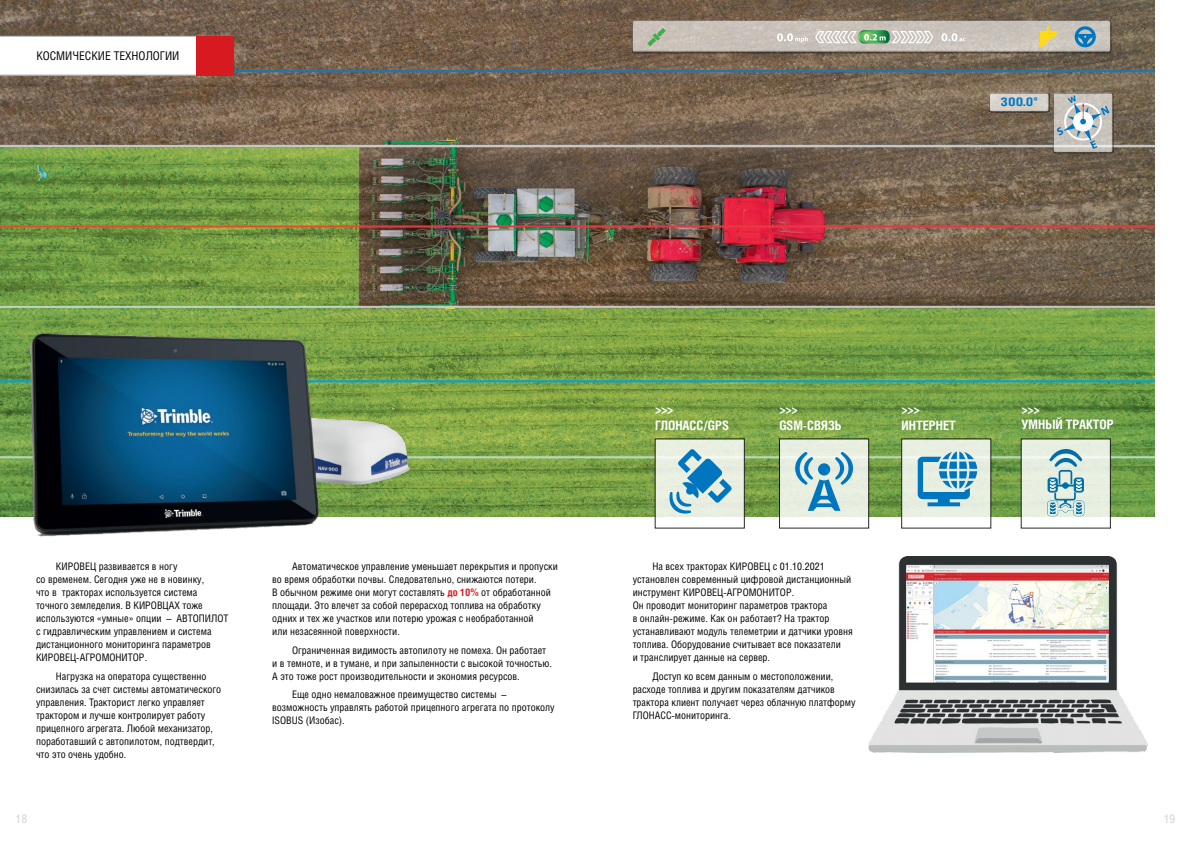
<style>
.page{position:relative;width:1191px;height:842px;background:#fff}
.page>*{position:absolute;margin:0;border:0;box-sizing:border-box;transform-origin:0 0}
.t1{font:700 13px/15.6px "Helios Cond";color:#fff}
.t2{font:12px "Helios Cond";color:#000}
.t3{font:700 12px "Helios Cond C";color:#0076c0;scale:1.25 1}
.t4{font:12px "Helios Cond";color:#d1d3d4}
.t5{font:10.4px/13px "Helios Cond";color:#000}
.s1{font-weight:700;color:#d71920}
</style>
<div class="page">
<img style="left:0;top:0;width:1155px;height:516px">
<img style="left:868px;top:556px;width:279px;height:196px">
<img style="left:30px;top:333px;width:392px;height:204px">
<div style="left:987px;top:91px;width:63px;height:21px;background:#fff;opacity:.75"></div>
<div style="left:987px;top:92px;width:63px;height:21px;background:#000;opacity:.75"></div>
<svg style="left:988px;top:92px;width:125px;height:61px;background:#a39f97"></svg>
<div style="left:903px;top:441px;width:86px;height:76px;background:#e8f0e1"></div>
<div style="left:1023px;top:441px;width:85px;height:76px;background:#e7efe1"></div>
<div style="left:781px;top:441px;width:86px;height:76px;background:#e8efe1"></div>
<div style="left:657px;top:441px;width:85px;height:76px;background:#e9efe1"></div>
<svg style="left:669px;top:449px;width:62px;height:65px;background:#99c5d5"></svg>
<svg style="left:795px;top:452px;width:58px;height:59px;background:#a3cbd7"></svg>
<div style="left:818px;top:463px;width:12px;height:12px;background:#0076c0;border-radius:50%"></div>
<svg style="left:917px;top:451px;width:60px;height:55px;background:#80b9d2"></svg>
<svg style="left:1046px;top:449px;width:38px;height:67px;background:#a1c8d0"></svg>
<div style="left:630px;top:19px;width:482px;height:34px;background:#fff;opacity:.75"></div>
<div style="left:630px;top:20px;width:482px;height:34px;background:#000;opacity:.75"></div>
<svg style="left:631px;top:20px;width:480px;height:33px;background:#bcb9af"></svg>
<svg style="left:0;top:36px;width:197px;height:39px"></svg>
<div style="left:197px;top:36px;width:37px;height:39px;background:#d71920"></div>
<p class="t2" style="left:36px;top:48px;width:144px">КОСМИЧЕСКИЕ ТЕХНОЛОГИИ</p>
<p class="t3" style="left:1000px;top:94px;width:31px">300.0°</p>
<p class="t5" style="left:36px;top:559px;width:194px;text-indent:20px">КИРОВЕЦ развивается в ногу<br>со временем. Сегодня уже не в новинку,<br>что в тракторах используется система точного земледелия. В КИРОВЦАХ тоже используются «умные» опции – АВТОПИЛОТ с гидравлическим управлением и система дистанционного мониторинга параметров КИРОВЕЦ-АГРОМОНИТОР.</p>
<p class="t5" style="left:36px;top:669px;width:187px;text-indent:20px">Нагрузка на оператора существенно снизилась за счет системы автоматического управления. Тракторист легко управляет трактором и лучше контролирует работу прицепного агрегата. Любой механизатор, поработавший с автопилотом, подтвердит, что это очень удобно.</p>
<p class="t5" style="left:272px;top:559px;width:287px;text-indent:20px">Автоматическое управление уменьшает перекрытия и пропуски во время обработки почвы. Следовательно, снижаются потери.<br>В обычном режиме они могут составлять <span class="s1">до 10%</span> от обработанной площади. Это влечет за собой перерасход топлива на обработку одних и тех же участков или потерю урожая с необработанной<br>или незасеянной поверхности.</p>
<p class="t5" style="left:272px;top:643px;width:281px;text-indent:20px">Ограниченная видимость автопилоту не помеха. Он работает и в темноте, и в тумане, и при запыленности с высокой точностью.<br>А это тоже рост производительности и экономия ресурсов.</p>
<p class="t5" style="left:272px;top:688px;width:284px;text-indent:20px">Еще одно немаловажное преимущество системы – возможность управлять работой прицепного агрегата по протоколу<br>ISOBUS (Изобас).</p>
<p class="t1" style="left:779px;top:401px;width:64px">&gt;&gt;&gt;<br>GSM-СВЯЗЬ</p>
<p class="t1" style="left:1021px;top:401px;width:94px">&gt;&gt;&gt;<br>УМНЫЙ ТРАКТОР</p>
<p class="t1" style="left:655px;top:401px;width:75px">&gt;&gt;&gt;<br>ГЛОНАСС/GPS</p>
<p class="t1" style="left:901px;top:401px;width:56px">&gt;&gt;&gt;<br>ИНТЕРНЕТ</p>
<p class="t5" style="left:632px;top:559px;width:222px;text-indent:20px">На всех тракторах КИРОВЕЦ с 01.10.2021 установлен современный цифровой дистанционный инструмент КИРОВЕЦ-АГРОМОНИТОР.<br>Он проводит мониторинг параметров трактора<br>в онлайн-режиме. Как он работает? На трактор устанавливают модуль телеметрии и датчики уровня топлива. Оборудование считывает все показатели<br>и транслирует данные на сервер.</p>
<p class="t5" style="left:632px;top:669px;width:224px;text-indent:20px">Доступ ко всем данным о местоположении, расходе топлива и другим показателям датчиков трактора клиент получает через облачную платформу ГЛОНАСС-мониторинга.</p>
<p class="t4" style="left:16px;top:812px;width:13px">18</p>
<p class="t4" style="left:1163px;top:812px;width:13px">19</p>
</div>
